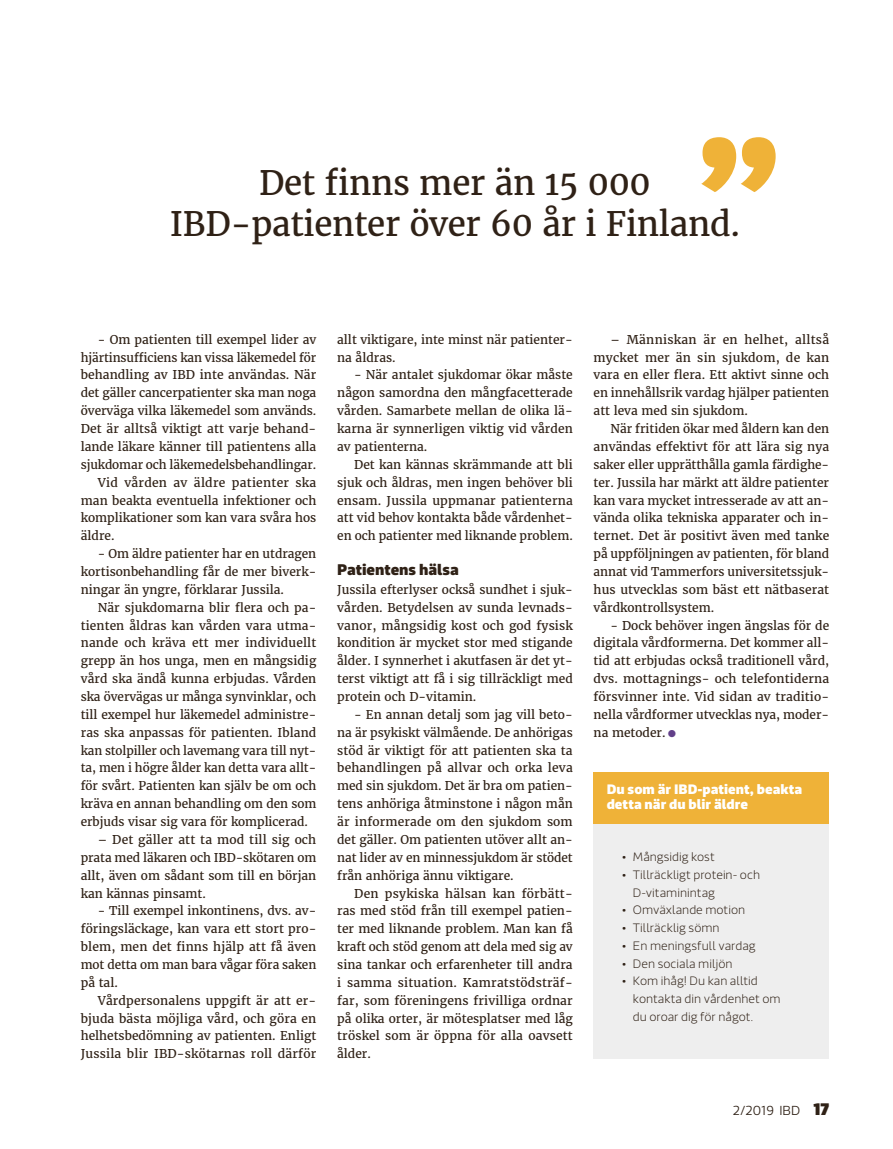
<style>
.page{position:relative;width:893px;height:1149px;background:#fff}
.page>*{position:absolute;margin:0;border:0;box-sizing:border-box;transform-origin:0 0}
.t1{font:33.3px/40.5px "Merriweather";letter-spacing:-.01em;color:#2f2116;text-align:center}
.t2{font:900 15.15px "Riona Sans";letter-spacing:-.005em;color:#2f2116}
.t3{font:900 13.5px/15px "Riona Sans";color:#fff}
.t4{font:300 12.9px "Riona Sans";color:#2f2116}
.t5{font:12px/17.9px "Merriweather";color:#2f2116;text-align:justify}
.t6{font:200 12px/17.7px "Riona Sans";color:#2f2116}
.t7{font:12px "Merriweather";letter-spacing:.02em;color:#2f2116}
.s1{font-family:"Fn T Basic Shapes 1";font-size:9.75px;color:#624089}
.s2{font-weight:900;font-size:16.5px}
</style>
<div class="page">
<div style="left:594px;top:772px;width:235px;height:285px;background:#eee"></div>
<div style="left:594px;top:772px;width:235px;height:51px;background:#efb238"></div>
<svg style="left:701px;top:137px;width:75px;height:55px"></svg>
<h1 class="t1" style="left:170px;top:163px;width:572px">Det finns mer än 15 000<br>IBD-patienter över 60 år i Finland.</h1>
<p class="t5" style="left:98px;top:330px;width:220px">- Om patienten till exempel lider av</p>
<p class="t5" style="left:81px;top:348px;width:237px">hjärtinsufficiens kan vissa läkemedel för</p>
<p class="t5" style="left:81px;top:366px;width:237px">behandling av IBD inte användas. När</p>
<p class="t5" style="left:81px;top:384px;width:237px">det gäller cancerpatienter ska man noga</p>
<p class="t5" style="left:81px;top:402px;width:237px">överväga vilka läkemedel som används.</p>
<p class="t5" style="left:81px;top:419px;width:237px">Det är alltså viktigt att varje behand-</p>
<p class="t5" style="left:81px;top:437px;width:237px">lande läkare känner till patientens alla</p>
<p class="t5" style="left:81px;top:455px;width:237px">sjukdomar och läkemedelsbehandlingar.</p>
<p class="t7" style="left:98px;top:474px;width:220px">Vid vården av äldre patienter ska</p>
<p class="t5" style="left:81px;top:491px;width:237px">man beakta eventuella infektioner och</p>
<p class="t5" style="left:81px;top:509px;width:237px">komplikationer som kan vara svåra hos</p>
<p class="t5" style="left:81px;top:527px;width:35px">äldre.</p>
<p class="t5" style="left:81px;top:544px;width:237px;text-indent:17px">- Om äldre patienter har en utdragen kortisonbehandling får de mer biverk&shy;ningar än yngre, förklarar Jussila.</p>
<p class="t5" style="left:81px;top:598px;width:237px;text-indent:17px">När sjukdomarna blir flera och pa&shy;tienten åldras kan vården vara utma&shy;nande och kräva ett mer individuellt grepp än hos unga, men en mångsidig vård ska ändå kunna erbjudas. Vården ska övervägas ur många synvinklar, och till exempel hur läkemedel administre&shy;ras ska anpassas för patienten. Ibland kan stolpiller och lavemang vara till nyt&shy;ta, men i högre ålder kan detta vara allt&shy;för svårt. Patienten kan själv be om och kräva en annan behandling om den som erbjuds visar sig vara för komplicerad.</p>
<p class="t5" style="left:81px;top:830px;width:237px;text-indent:17px">– Det gäller att ta mod till sig och prata med läkaren och IBD-skötaren om allt, även om sådant som till en början kan kännas pinsamt.</p>
<p class="t5" style="left:81px;top:901px;width:237px;text-indent:17px">- Till exempel inkontinens, dvs. av&shy;föringsläckage, kan vara ett stort pro&shy;blem, men det finns hjälp att få även mot detta om man bara vågar föra saken på tal.</p>
<p class="t5" style="left:81px;top:991px;width:237px;text-indent:17px">Vårdpersonalens uppgift är att er&shy;bjuda bästa möjliga vård, och göra en helhetsbedömning av patienten. Enligt Jussila blir IBD-skötarnas roll därför</p>
<p class="t5" style="left:337px;top:330px;width:237px">allt viktigare, inte minst när patienter&shy;na åldras.</p>
<p class="t5" style="left:337px;top:366px;width:237px;text-indent:17px">- När antalet sjukdomar ökar måste någon samordna den mångfacetterade vården. Samarbete mellan de olika lä&shy;karna är synnerligen viktig vid vården av patienterna.</p>
<p class="t5" style="left:337px;top:455px;width:237px;text-indent:17px">Det kan kännas skrämmande att bli sjuk och åldras, men ingen behöver bli ensam. Jussila uppmanar patienterna att vid behov kontakta både vårdenhet&shy;en och patienter med liknande problem.</p>
<p class="t2" style="left:337px;top:559px;width:123px">Patientens hälsa</p>
<p class="t5" style="left:337px;top:580px;width:237px">Jussila efterlyser också sundhet i sjuk&shy;vården. Betydelsen av sunda levnads&shy;vanor, mångsidig kost och god fysisk kondition är mycket stor med stigande ålder. I synnerhet i akutfasen är det yt&shy;terst viktigt att få i sig tillräckligt med protein och D-vitamin.</p>
<p class="t5" style="left:337px;top:705px;width:237px;text-indent:17px">- En annan detalj som jag vill beto&shy;na är psykiskt välmående. De anhörigas stöd är viktigt för att patienten ska ta behandlingen på allvar och orka leva med sin sjukdom. Det är bra om patien&shy;tens anhöriga åtminstone i någon mån är informerade om den sjukdom som det gäller. Om patienten utöver allt an&shy;nat lider av en minnessjukdom är stödet från anhöriga ännu viktigare.</p>
<p class="t5" style="left:337px;top:884px;width:237px;text-indent:17px">Den psykiska hälsan kan förbätt&shy;ras med stöd från till exempel patien&shy;ter med liknande problem. Man kan få kraft och stöd genom att dela med sig av sina tankar och erfarenheter till andra i samma situation. Kamratstödsträf&shy;far, som föreningens frivilliga ordnar på olika orter, är mötesplatser med låg tröskel som är öppna för alla oavsett ålder.</p>
<p class="t5" style="left:594px;top:330px;width:237px;text-indent:17px">– Människan är en helhet, alltså mycket mer än sin sjukdom, de kan vara en eller flera. Ett aktivt sinne och en innehållsrik vardag hjälper patienten att leva med sin sjukdom.</p>
<p class="t5" style="left:594px;top:419px;width:237px;text-indent:17px">När fritiden ökar med åldern kan den användas effektivt för att lära sig nya saker eller upprätthålla gamla färdighe&shy;ter. Jussila har märkt att äldre patienter kan vara mycket intresserade av att an&shy;vända olika tekniska apparater och in&shy;ternet. Det är positivt även med tanke på uppföljningen av patienten, för bland annat vid Tammerfors universitetssjuk&shy;hus utvecklas som bäst ett nätbaserat vårdkontrollsystem.</p>
<p class="t5" style="left:594px;top:616px;width:237px;text-indent:17px">- Dock behöver ingen ängslas för de digitala vårdformerna. Det kommer all&shy;tid att erbjudas också traditionell vård, dvs. mottagnings- och telefontiderna försvinner inte. Vid sidan av traditio&shy;nella vårdformer utvecklas nya, moder&shy;na metoder. <span class="s1">5</span></p>
<p class="t3" style="left:607px;top:782px;width:197px">Du som är IBD-patient, beakta detta när du blir äldre</p>
<p class="t6" style="left:622px;top:847px;width:94px">• Mångsidig kost</p>
<p class="t6" style="left:633px;top:865px;width:129px;text-indent:-11px">• Tillräckligt protein- och<br>D-vitaminintag</p>
<p class="t6" style="left:622px;top:901px;width:124px">• Omväxlande motion</p>
<p class="t6" style="left:622px;top:918px;width:99px">• Tillräcklig sömn</p>
<p class="t6" style="left:622px;top:936px;width:135px">• En meningsfull vardag</p>
<p class="t6" style="left:622px;top:954px;width:112px">• Den sociala miljön</p>
<p class="t6" style="left:633px;top:972px;width:149px;text-indent:-11px">• Kom ihåg! Du kan alltid kontakta din vårdenhet om du oroar dig för något.</p>
<p class="t4" style="left:733px;top:1102px;width:98px">2/2019 IBD <span class="s2">17</span></p>
</div>
